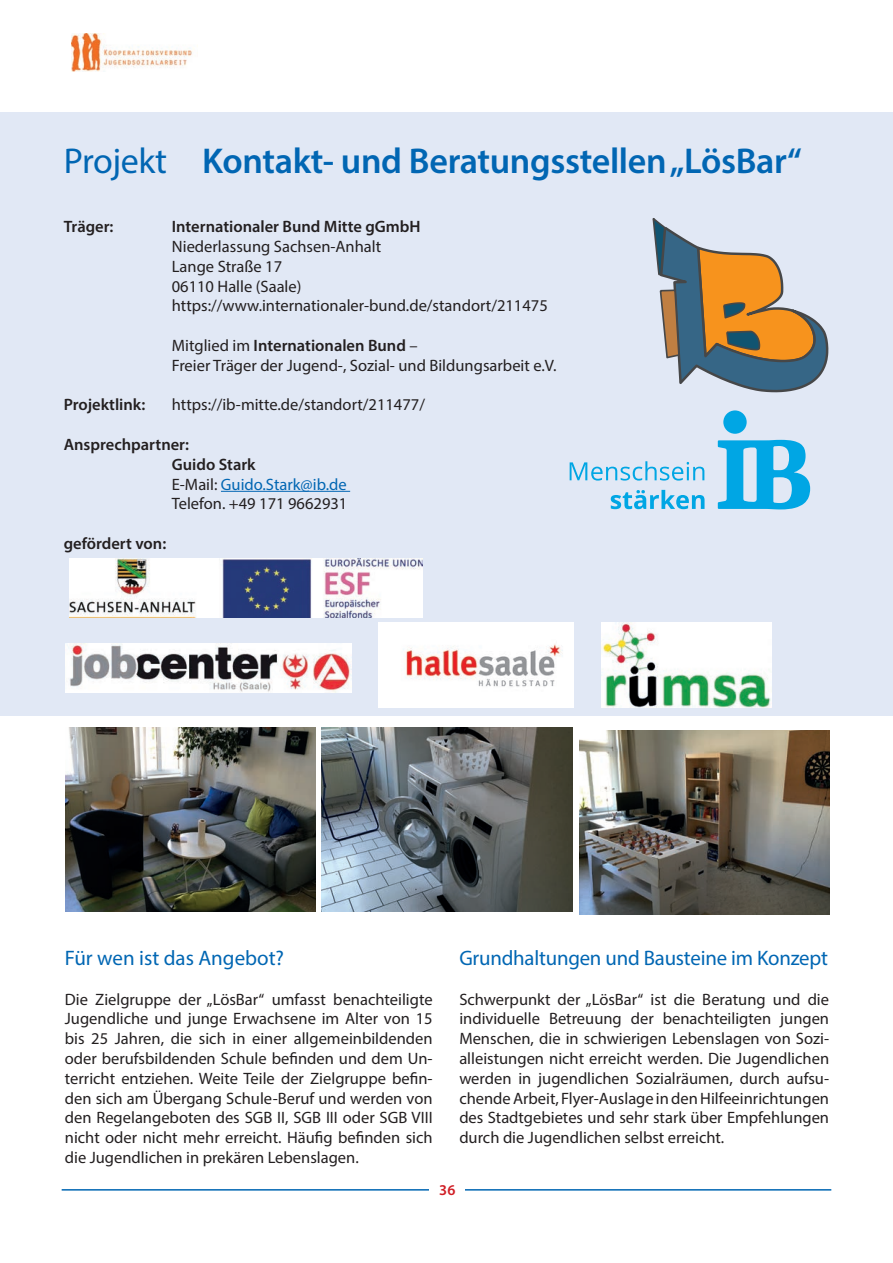
<style>
.page{position:relative;width:893px;height:1263px;background:#fff}
.page>*{position:absolute;margin:0;border:0;box-sizing:border-box;transform-origin:0 0}
.t1{font:600 36px "Myriad Pro";letter-spacing:-.01em;color:#0166b3}
.t2{font:21px "Myriad Pro";letter-spacing:-.01em;color:#0166b3}
.t3{font:16.5px/19.8px "Myriad Pro";color:#231f20}
.t4{font:600 16.5px "Myriad Pro";color:#231f20}
.t5{font:600 15px "Myriad Pro";color:#d01e25}
.s1{font-weight:400}
.s2{font-weight:600}
.s3{color:#0166b3}
</style>
<div class="page">
<hr style="left:62px;top:1189px;width:769px;height:1px;background:#0166b3">
<div style="left:429px;top:1184px;width:36px;height:26px;background:#fff"></div>
<img style="left:71px;top:33px;width:122px;height:38px">
<div style="left:0;top:113px;width:893px;height:603px;background:#e1e8f5"></div>
<hr style="left:221px;top:491px;width:129px;height:1px;background:#0166b3">
<svg style="left:652px;top:218px;width:177px;height:175px"></svg>
<img style="left:65px;top:727px;width:250px;height:185px">
<img style="left:322px;top:727px;width:250px;height:185px">
<img style="left:579px;top:730px;width:250px;height:185px">
<svg style="left:718px;top:410px;width:92px;height:99px"></svg>
<svg style="left:570px;top:461px;width:134px;height:48px"></svg>
<img style="left:70px;top:558px;width:352px;height:59px">
<img style="left:379px;top:623px;width:194px;height:84px">
<img style="left:601px;top:623px;width:171px;height:84px">
<img style="left:65px;top:643px;width:286px;height:50px">
<h1 class="t1" style="left:64px;top:138px;width:740px"><span class="s1">Projekt</span> Kontakt- und Beratungsstellen „LösBar“</h1>
<p class="t4" style="left:64px;top:216px;width:51px">Träger:</p>
<p class="t4" style="left:172px;top:216px;width:250px">Internationaler Bund Mitte gGmbH</p>
<p class="t3" style="left:172px;top:236px;width:377px">Niederlassung Sachsen-Anhalt<br>Lange Straße 17<br>06110 Halle (Saale) https://www.internationaler-bund.de/standort/211475</p>
<p class="t3" style="left:172px;top:335px;width:386px">Mitglied im <span class="s2">Internationalen Bund</span> –<br>Freier Träger der Jugend-, Sozial- und Bildungsarbeit e.V.</p>
<p class="t4" style="left:64px;top:394px;width:83px">Projektlink:</p>
<p class="t3" style="left:172px;top:395px;width:255px">https://ib-mitte.de/standort/211477/</p>
<p class="t3" style="left:172px;top:434px;width:177px;text-indent:-108px"><span class="s2">Ansprechpartner:<br>Guido Stark<br></span>E-Mail: <span class="s3">Guido.Stark@ib.de<br></span>Telefon. +49 171 9662931</p>
<p class="t4" style="left:64px;top:533px;width:104px">gefördert von:</p>
<p class="t2" style="left:65px;top:945px;width:221px">Für wen ist das Angebot?</p>
<p class="t3" style="left:65px;top:989px;width:369px;text-align:justify">Die Zielgruppe der „LösBar“ umfasst benachteiligte Jugendliche und junge Erwachsene im Alter von 15 bis 25 Jahren, die sich in einer allgemeinbildenden oder berufsbildenden Schule befinden und dem Un&shy;terricht entziehen. Weite Teile der Zielgruppe befin&shy;den sich am Übergang Schule-Beruf und werden von den Regelangeboten des SGB II, SGB III oder SGB VIII nicht oder nicht mehr erreicht. Häufig befinden sich die Jugendlichen in prekären Lebenslagen.</p>
<p class="t2" style="left:459px;top:945px;width:370px">Grundhaltungen und Bausteine im Konzept</p>
<p class="t3" style="left:459px;top:989px;width:371px;text-align:justify">Schwerpunkt der „LösBar“ ist die Beratung und die individuelle Betreuung der benachteiligten jungen Menschen, die in schwierigen Lebenslagen von Sozi&shy;alleistungen nicht erreicht werden. Die Jugendlichen werden in jugendlichen Sozialräumen, durch aufsu&shy;chende Arbeit, Flyer-Auslage in den Hilfeeinrichtungen des Stadtgebietes und sehr stark über Empfehlungen durch die Jugendlichen selbst erreicht.</p>
<p class="t5" style="left:439px;top:1181px;width:18px">36</p>
</div>
